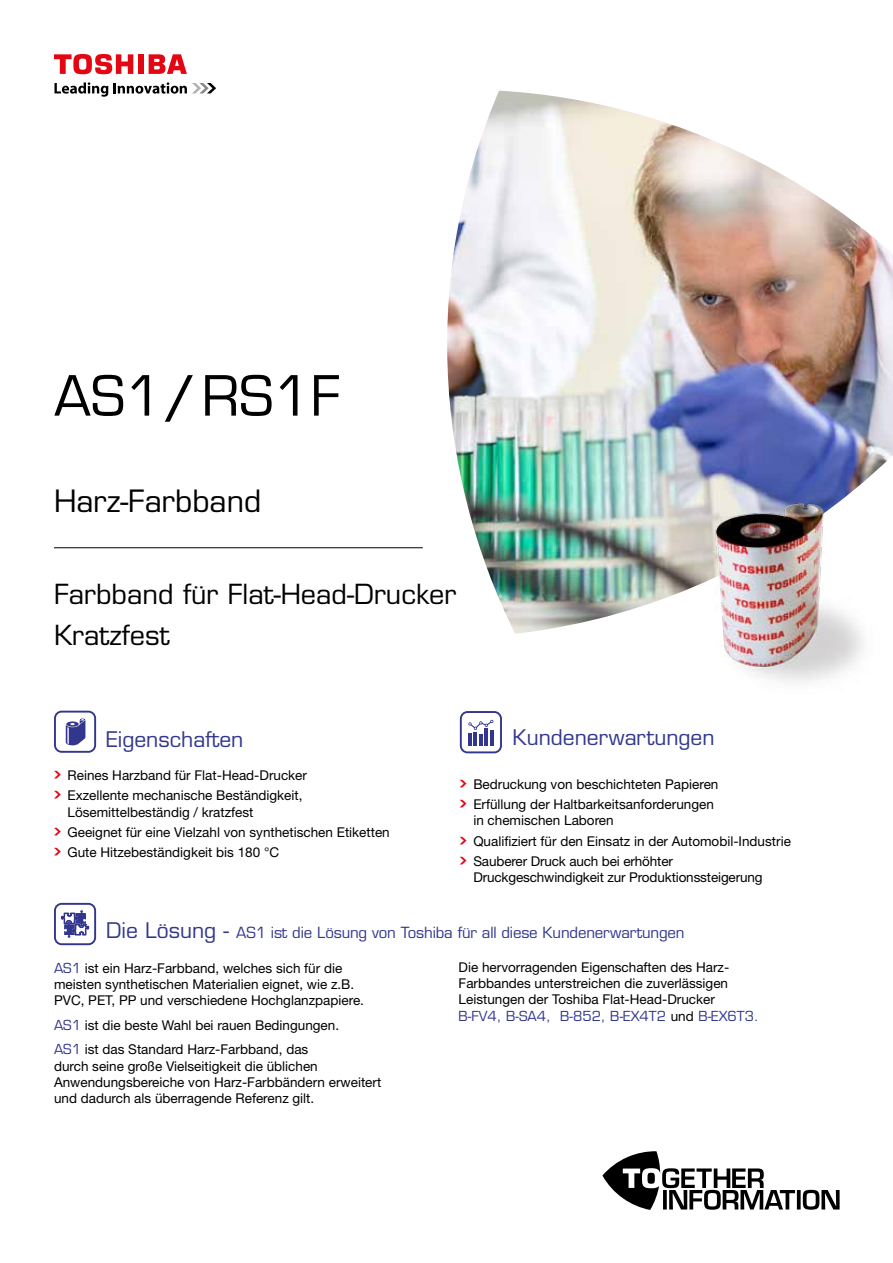
<style>
.page{position:relative;width:893px;height:1263px;background:#fff}
.page>*{position:absolute;margin:0;border:0;box-sizing:border-box;transform-origin:0 0}
.t1{font:54px "Eurostile LT Std";color:#000}
.t2{font:30px "Eurostile LT Std";color:#000}
.t3{font:27px/41px "Eurostile LT Std";color:#000}
.t4{font:21px "Eurostile LT Std";color:#32378d}
.t5{font:15px "Eurostile LT Std";letter-spacing:-.01em;color:#32378d}
.t6{font:13.5px/16.2px "Helvetica Neue LT Std";color:#000}
.t7{font:13.5px "Eurostile LT Std";color:#32378d}
.s1{font-style:italic}
.s2{font-family:"Chevron";font-size:19.5px;color:#e30613}
.s3{font-size:21px}
.s4{font-family:"Eurostile LT Std";color:#32378d}
.s5{font-family:"Helvetica Neue LT Std";color:#000}
</style>
<div class="page">
<svg style="left:54px;top:82px;width:162px;height:15px"></svg>
<div style="left:138px;top:54px;width:6px;height:20px;background:#e30613"></div>
<svg style="left:149px;top:54px;width:38px;height:20px"></svg>
<svg style="left:54px;top:54px;width:79px;height:20px"></svg>
<img style="left:422px;top:91px;width:471px;height:543px">
<svg style="left:602px;top:1151px;width:238px;height:59px"></svg>
<svg style="left:54px;top:711px;width:42px;height:42px"></svg>
<svg style="left:54px;top:903px;width:42px;height:42px"></svg>
<svg style="left:460px;top:711px;width:42px;height:42px"></svg>
<hr style="left:54px;top:547px;width:369px;height:1px;background:#000">
<img style="left:706px;top:494px;width:174px;height:187px">
<h1 class="t1" style="left:54px;top:363px;width:288px">AS1<span class="s1">/</span>RS1F</h1>
<h2 class="t2" style="left:54px;top:483px;width:209px">Harz-Farbband</h2>
<h3 class="t3" style="left:54px;top:574px;width:404px">Farbband für Flat-Head-Drucker<br>Kratzfest</h3>
<h3 class="t4" style="left:106px;top:727px;width:139px">Eigenschaften</h3>
<h3 class="t4" style="left:512px;top:725px;width:204px">Kundenerwartungen</h3>
<p class="t6" style="left:54px;top:767px;width:255px"><span class="s2">•</span> Reines Harzband für Flat-Head-Drucker</p>
<p class="t6" style="left:68px;top:787px;width:237px;text-indent:-14px"><span class="s2">•</span> Exzellente mechanische Beständigkeit,<br>Lösemittelbeständig / kratzfest</p>
<p class="t6" style="left:54px;top:824px;width:337px"><span class="s2">•</span> Geeignet für eine Vielzahl von synthetischen Etiketten</p>
<p class="t6" style="left:54px;top:844px;width:227px"><span class="s2">•</span> Gute Hitzebeständigkeit bis 180 °C</p>
<p class="t6" style="left:460px;top:775px;width:260px"><span class="s2">•</span> Bedruckung von beschichteten Papieren</p>
<p class="t6" style="left:473px;top:796px;width:242px;text-indent:-14px"><span class="s2">•</span> Erfüllung der Haltbarkeitsanforderungen in chemischen Laboren</p>
<p class="t6" style="left:460px;top:833px;width:333px"><span class="s2">•</span> Qualifiziert für den Einsatz in der Automobil-Industrie</p>
<p class="t6" style="left:473px;top:853px;width:291px;text-indent:-14px"><span class="s2">•</span> Sauberer Druck auch bei erhöhter<br>Druckgeschwindigkeit zur Produktionssteigerung</p>
<p class="t5" style="left:106px;top:924px;width:580px"><span class="s3">Die Lösung -</span> AS1 ist die Lösung von Toshiba für all diese Kundenerwartungen</p>
<p class="t6" style="left:54px;top:959px;width:312px"><span class="s4">AS1</span> ist ein Harz-Farbband, welches sich für die meisten synthetischen Materialien eignet, wie z.B.<br>PVC, PET, PP und verschiedene Hochglanzpapiere.</p>
<p class="t6" style="left:54px;top:1012px;width:287px;line-height:24.8px"><span class="s4">AS1</span> ist die beste Wahl bei rauen Bedingungen.<br><span class="s4">AS1</span> ist das Standard Harz-Farbband, das</p>
<p class="t6" style="left:54px;top:1057px;width:329px">durch seine große Vielseitigkeit die üblichen<br>Anwendungsbereiche von Harz-Farbbändern erweitert und dadurch als überragende Referenz gilt.</p>
<p class="t6" style="left:459px;top:959px;width:272px;text-align:justify">Die hervorragenden Eigenschaften des Harz-Farbbandes unterstreichen die zuverlässigen Leistungen der Toshiba Flat-Head-Drucker</p>
<p class="t7" style="left:459px;top:1007px;width:302px">B-FV4, B-SA4, B-852, B-EX4T2 <span class="s5">und</span> B-EX6T3.</p>
</div>
